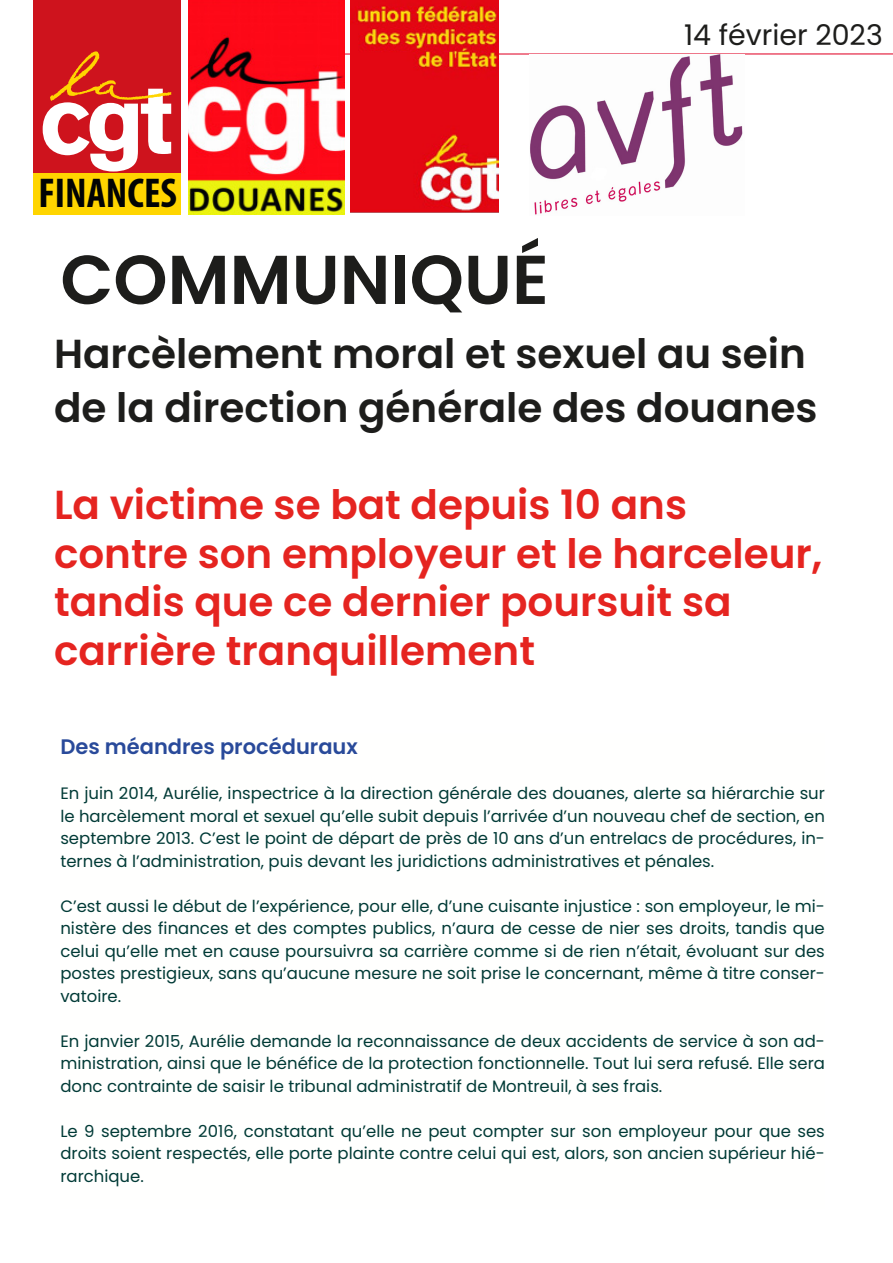
<style>
.page{position:relative;width:893px;height:1263px;background:#fff}
.page>*{position:absolute;margin:0;border:0;box-sizing:border-box;transform-origin:0 0}
.t1{font:600 69px "Poppins";color:#1d1d1b}
.t2{font:700 condensed 41.85px "Myriad Pro";color:#010304}
.t3{font:600 40.5px/48.6px "Poppins";color:#e52420}
.t4{font:600 40.5px/54px "Poppins";color:#1d1d1b}
.t5{font:28.5px "Poppins";color:#1d1d1b}
.t6{font:600 21px "Poppins";color:#294a9a}
.t7{font:16.5px/22.5px "Poppins";color:#003a36;text-align:justify}
</style>
<div class="page">
<div style="left:33px;top:0;width:148px;height:212px;background:#ce131d"></div>
<svg style="left:43px;top:51px;width:128px;height:121px"></svg>
<div style="left:33px;top:173px;width:148px;height:41px;background:#ffd500"></div>
<hr style="left:202px;top:53px;width:691px;height:2px;background:#ea5169">
<img style="left:188px;top:0;width:156px;height:214px">
<img style="left:351px;top:0;width:148px;height:213px">
<img style="left:530px;top:55px;width:213px;height:160px">
<p class="t5" style="left:684px;top:18px;width:200px">14 février 2023</p>
<p class="t2" style="left:38px;top:167px;width:140px">FINANCES</p>
<p class="t1" style="left:60px;top:240px;width:490px">COMMUNIQUÉ</p>
<p class="t4" style="left:54px;top:327px;width:765px">Harcèlement moral et sexuel au sein de la direction générale des douanes</p>
<p class="t3" style="left:54px;top:481px;width:770px">La victime se bat depuis 10 ans contre son employeur et le harceleur, tandis que ce dernier poursuit sa carrière tranquillement</p>
<p class="t6" style="left:60px;top:734px;width:299px">Des méandres procéduraux</p>
<p class="t7" style="left:60px;top:782px;width:766px">En juin 2014, Aurélie, inspectrice à la direction générale des douanes, alerte sa hiérarchie sur le harcèlement moral et sexuel qu’elle subit depuis l’arrivée d’un nouveau chef de section, en septembre 2013. C’est le point de départ de près de 10 ans d’un entrelacs de procédures, in&shy;ternes à l’administration, puis devant les juridictions administratives et pénales.</p>
<p class="t7" style="left:60px;top:895px;width:766px">C’est aussi le début de l’expérience, pour elle, d’une cuisante injustice : son employeur, le mi&shy;nistère des finances et des comptes publics, n’aura de cesse de nier ses droits, tandis que celui qu’elle met en cause poursuivra sa carrière comme si de rien n’était, évoluant sur des postes prestigieux, sans qu’aucune mesure ne soit prise le concernant, même à titre conser&shy;vatoire.</p>
<p class="t7" style="left:60px;top:1030px;width:766px">En janvier 2015, Aurélie demande la reconnaissance de deux accidents de service à son ad&shy;ministration, ainsi que le bénéfice de la protection fonctionnelle. Tout lui sera refusé. Elle sera donc contrainte de saisir le tribunal administratif de Montreuil, à ses frais.</p>
<p class="t7" style="left:60px;top:1120px;width:766px">Le 9 septembre 2016, constatant qu’elle ne peut compter sur son employeur pour que ses droits soient respectés, elle porte plainte contre celui qui est, alors, son ancien supérieur hié&shy;rarchique.</p>
</div>
